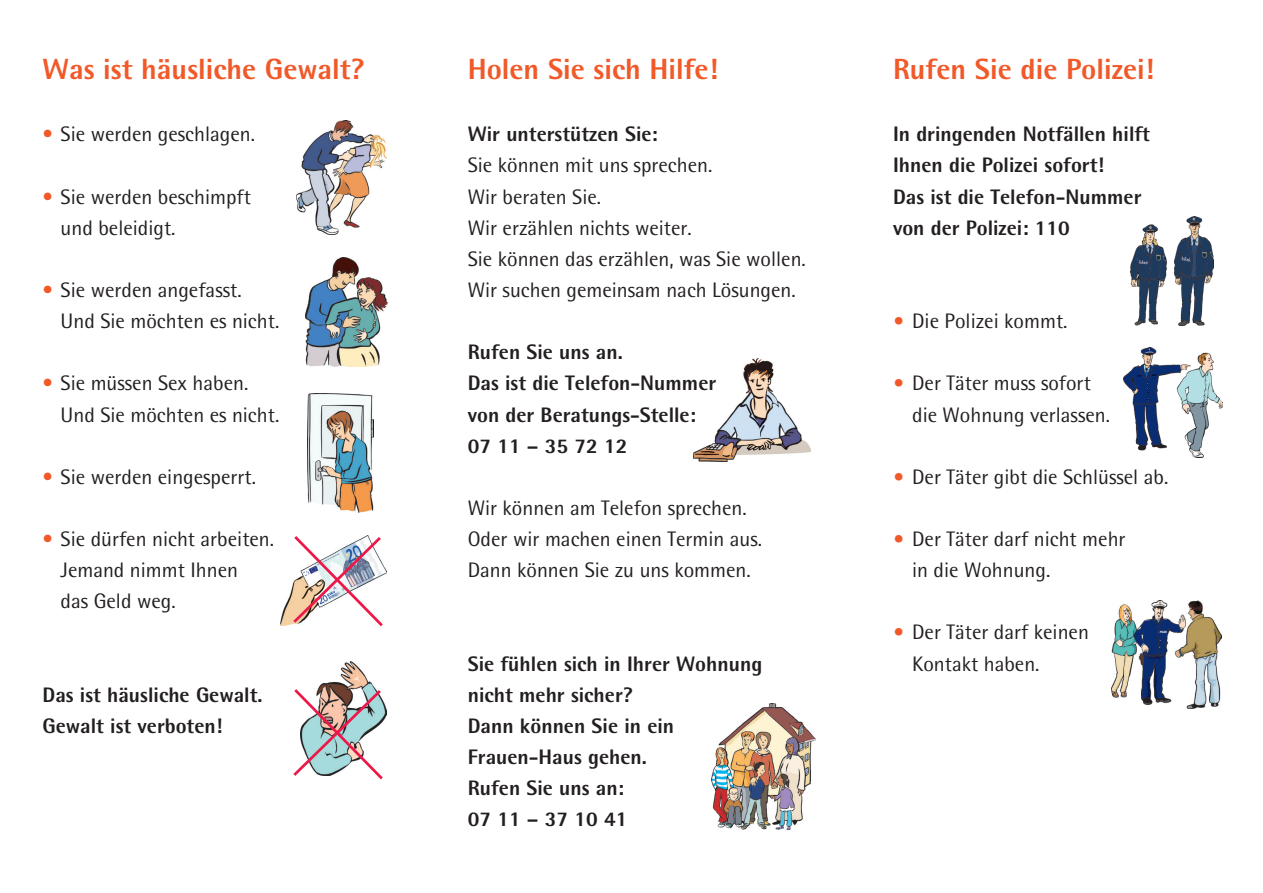
<style>
.page{position:relative;width:1263px;height:893px;background:#fff}
.page>*{position:absolute;margin:0;border:0;box-sizing:border-box;transform-origin:0 0}
.t1{font:800 29.25px "Rotis Semi Sans Std";color:#f15929}
.t2{font:21px/31.2px "Rotis Semi Sans Std";color:#231f20}
.t3{font:800 21px/31.2px "Rotis Semi Sans Std";color:#231f20}
.s1{color:#f15929}
.s2{font-weight:700;color:#f15929}
</style>
<div class="page">
<img style="left:1123px;top:348px;width:99px;height:109px">
<img style="left:1130px;top:216px;width:83px;height:109px">
<img style="left:712px;top:704px;width:104px;height:125px">
<img style="left:280px;top:570px;width:107px;height:55px">
<img style="left:694px;top:359px;width:117px;height:103px">
<img style="left:296px;top:120px;width:90px;height:114px">
<img style="left:305px;top:258px;width:82px;height:108px">
<img style="left:307px;top:394px;width:67px;height:118px">
<img style="left:319px;top:661px;width:55px;height:25px">
<img style="left:1111px;top:600px;width:110px;height:108px">
<svg style="left:293px;top:686px;width:93px;height:94px"></svg>
<img style="left:290px;top:535px;width:96px;height:92px">
<p class="t1" style="left:43px;top:51px;width:323px">Was ist häusliche Gewalt?</p>
<p class="t2" style="left:43px;top:118px;width:214px"><span class="s1">•</span> Sie werden geschlagen.</p>
<p class="t2" style="left:43px;top:181px;width:210px"><span class="s1">•</span> Sie werden beschimpft</p>
<p class="t2" style="left:61px;top:212px;width:116px">und beleidigt.</p>
<p class="t2" style="left:61px;top:274px;width:220px;text-indent:-18px"><span class="s1">•</span> Sie werden angefasst.<br>Und Sie möchten es nicht.</p>
<p class="t2" style="left:61px;top:367px;width:220px;text-indent:-18px"><span class="s1">•</span> Sie müssen Sex haben.<br>Und Sie möchten es nicht.</p>
<p class="t2" style="left:43px;top:461px;width:215px"><span class="s1">•</span> Sie werden eingesperrt.</p>
<p class="t2" style="left:43px;top:523px;width:233px"><span class="s1">•</span> Sie dürfen nicht arbeiten.</p>
<p class="t2" style="left:61px;top:554px;width:179px">Jemand nimmt Ihnen</p>
<p class="t2" style="left:61px;top:585px;width:117px">das Geld weg.</p>
<p class="t3" style="left:43px;top:678px;width:222px">Das ist häusliche Gewalt.</p>
<p class="t3" style="left:43px;top:710px;width:181px">Gewalt ist verboten!</p>
<p class="t1" style="left:468px;top:51px;width:252px">Holen Sie sich Hilfe!</p>
<p class="t3" style="left:468px;top:118px;width:192px">Wir unterstützen Sie:</p>
<p class="t2" style="left:468px;top:150px;width:246px">Sie können mit uns sprechen.</p>
<p class="t2" style="left:468px;top:181px;width:135px">Wir beraten Sie.</p>
<p class="t2" style="left:468px;top:212px;width:226px">Wir erzählen nichts weiter.</p>
<p class="t2" style="left:468px;top:243px;width:340px">Sie können das erzählen, was Sie wollen.</p>
<p class="t2" style="left:468px;top:274px;width:329px">Wir suchen gemeinsam nach Lösungen.</p>
<p class="t3" style="left:468px;top:336px;width:157px">Rufen Sie uns an.</p>
<p class="t3" style="left:468px;top:367px;width:250px">Das ist die Telefon-Nummer</p>
<p class="t3" style="left:468px;top:398px;width:230px">von der Beratungs-Stelle:</p>
<p class="t3" style="left:468px;top:429px;width:161px">07 11 – 35 72 12</p>
<p class="t2" style="left:468px;top:492px;width:280px">Wir können am Telefon sprechen.</p>
<p class="t2" style="left:468px;top:523px;width:296px">Oder wir machen einen Termin aus.</p>
<p class="t2" style="left:468px;top:554px;width:284px">Dann können Sie zu uns kommen.</p>
<p class="t3" style="left:468px;top:647px;width:296px">Sie fühlen sich in Ihrer Wohnung nicht mehr sicher?</p>
<p class="t3" style="left:468px;top:710px;width:208px">Dann können Sie in ein</p>
<p class="t3" style="left:468px;top:741px;width:181px">Frauen-Haus gehen.</p>
<p class="t3" style="left:468px;top:772px;width:158px">Rufen Sie uns an:</p>
<p class="t3" style="left:468px;top:803px;width:161px">07 11 – 37 10 41</p>
<p class="t1" style="left:893px;top:51px;width:262px">Rufen Sie die Polizei!</p>
<p class="t3" style="left:893px;top:118px;width:259px">In dringenden Notfällen hilft<br>Ihnen die Polizei sofort!</p>
<p class="t3" style="left:893px;top:180px;width:250px">Das ist die Telefon-Nummer</p>
<p class="t3" style="left:893px;top:212px;width:178px">von der Polizei: 110</p>
<p class="t2" style="left:893px;top:305px;width:176px"><span class="s2">•</span> Die Polizei kommt.</p>
<p class="t2" style="left:893px;top:367px;width:199px"><span class="s2">•</span> Der Täter muss sofort</p>
<p class="t2" style="left:912px;top:399px;width:199px">die Wohnung verlassen.</p>
<p class="t2" style="left:893px;top:461px;width:277px"><span class="s2">•</span> Der Täter gibt die Schlüssel ab.</p>
<p class="t2" style="left:893px;top:523px;width:234px"><span class="s2">•</span> Der Täter darf nicht mehr</p>
<p class="t2" style="left:912px;top:554px;width:140px">in die Wohnung.</p>
<p class="t2" style="left:893px;top:616px;width:197px"><span class="s2">•</span> Der Täter darf keinen</p>
<p class="t2" style="left:912px;top:648px;width:129px">Kontakt haben.</p>
</div>
